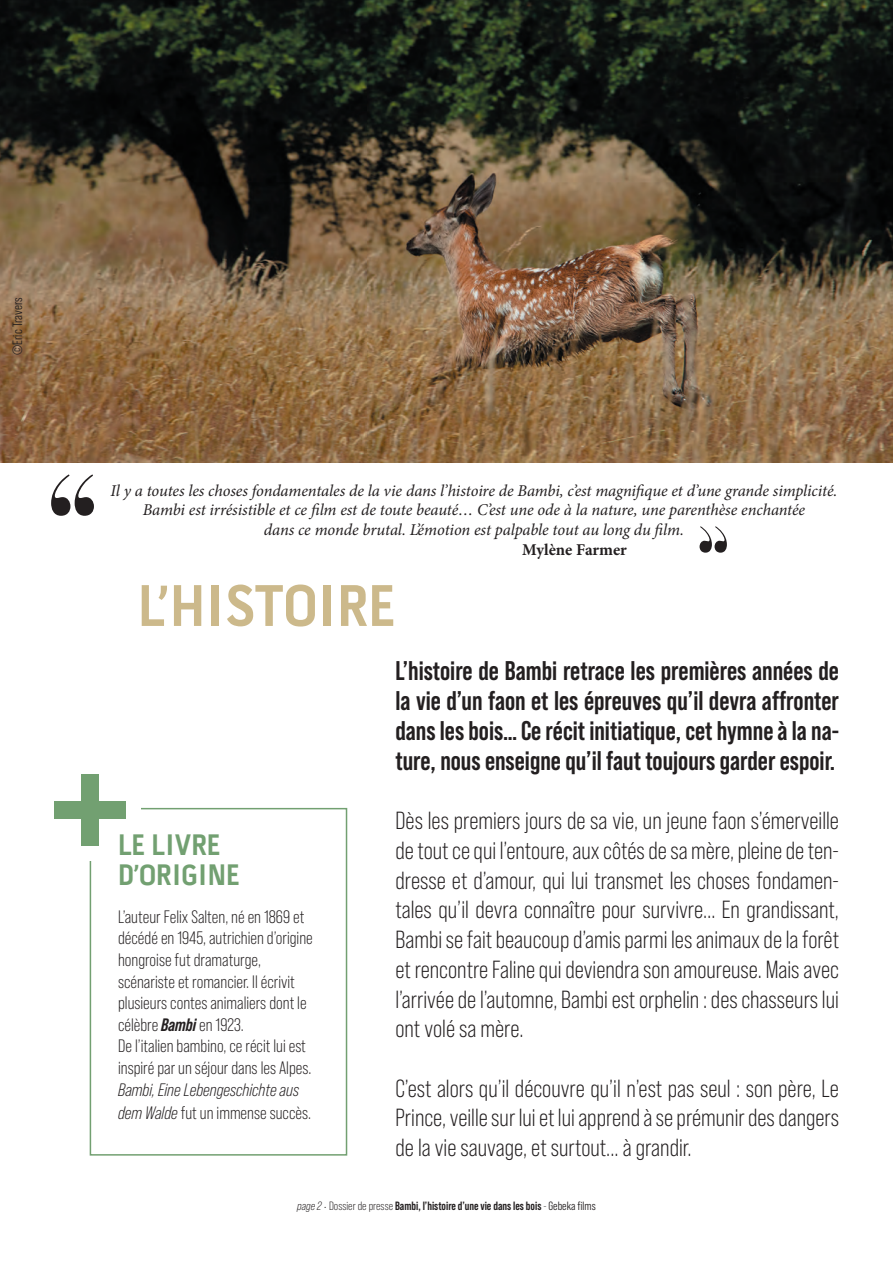
<style>
.page{position:relative;width:893px;height:1263px;background:#fff}
.page>*{position:absolute;margin:0;border:0;box-sizing:border-box;transform-origin:0 0}
.t1{font:900 112.5px "Aviano Didone";color:#231f20}
.t2{font:700 60px "Pill Gothic 300 mg";color:#ccb98b}
.t3{font:700 30px/30px "Pill Gothic 300 mg";color:#72a071}
.t4{font:700 27px/30px "Bebas Neue Pro";color:#231f20;text-align:justify}
.t5{font:24.75px/29.7px "Bebas Neue Pro";color:#231f20;text-align:justify}
.t6{font:18px/21.6px "Bebas Neue Pro";color:#231f20}
.t7{font:italic 18px/23.4px "Bebas Neue Pro";color:#231f20}
.t8{font:italic 16.5px/19.8px "Minion Pro";letter-spacing:-.01em;color:#231f20;text-align:center}
.t9{font:700 16.5px "Minion Pro";letter-spacing:-.005em;color:#231f20}
.t10{font:13.5px "Bebas Neue Pro Middle";color:#231f20}
.t11{font:700 12px "Bebas Neue Pro";color:#231f20}
.s1{font-weight:700;font-style:italic}
.s2{font-style:normal}
.s3{font-weight:400;font-style:italic}
.s4{font-weight:400}
.s5{font-family:"Bebas Neue Pro Middle";font-weight:400}
</style>
<div class="page">
<img style="left:0;top:0;width:893px;height:462px">
<div style="left:90px;top:808px;width:257px;height:347px;border:2px solid #72a071"></div>
<div style="left:69px;top:794px;width:71px;height:31px;background:#fff"></div>
<div style="left:74px;top:789px;width:31px;height:72px;background:#fff"></div>
<div style="left:81px;top:774px;width:17px;height:71px;background:#72a071"></div>
<div style="left:54px;top:801px;width:71px;height:17px;background:#72a071"></div>
<p class="t10" style="left:10px;top:355px;width:60px;rotate:-90deg">©Eric Travers</p>
<h1 class="t1" style="left:47px;top:454px;width:53px">“</h1>
<p class="t8" style="left:110px;top:480px;width:729px">Il y a toutes les choses fondamentales de la vie dans l’histoire de Bambi, c’est magnifique et d’une grande simplicité.<br>Bambi est irrésistible et ce film est de toute beauté… C’est une ode à la nature, une parenthèse enchantée<br>dans ce monde brutal. L’émotion est palpable tout au long du film.</p>
<h2 class="t2" style="left:138px;top:568px;width:259px">L’HISTOIRE</h2>
<p class="t9" style="left:522px;top:538px;width:106px">Mylène Farmer</p>
<p class="t3" style="left:118px;top:830px;width:123px">LE LIVRE<br>D’ORIGINE</p>
<p class="t6" style="left:118px;top:906px;width:196px">L’auteur Felix Salten, né en 1869 et décédé en 1945, autrichien d’origine hongroise fut dramaturge, scénariste et romancier. Il écrivit plusieurs contes animaliers dont le célèbre <span class="s1">Bambi</span> en 1923.<br>De l’italien bambino, ce récit lui est inspiré par un séjour dans les Alpes.</p>
<p class="t7" style="left:118px;top:1078px;width:194px">Bambi, Eine Lebengeschichte aus dem Walde <span class="s2">fut un immense succès.</span></p>
<p class="t4" style="left:395px;top:655px;width:445px">L’histoire de Bambi retrace les premières années de la vie d’un faon et les épreuves qu’il devra affronter dans les bois… Ce récit initiatique, cet hymne à la na&shy;ture, nous enseigne qu’il faut toujours garder espoir.</p>
<p class="t5" style="left:395px;top:806px;width:445px">Dès les premiers jours de sa vie, un jeune faon s’émerveille de tout ce qui l’entoure, aux côtés de sa mère, pleine de ten&shy;dresse et d’amour, qui lui transmet les choses fondamen&shy;tales qu’il devra connaître pour survivre… En grandissant, Bambi se fait beaucoup d’amis parmi les animaux de la forêt et rencontre Faline qui deviendra son amoureuse. Mais avec l’arrivée de l’automne, Bambi est orphelin : des chasseurs lui ont volé sa mère.</p>
<p class="t5" style="left:395px;top:1073px;width:445px">C’est alors qu’il découvre qu’il n’est pas seul : son père, Le Prince, veille sur lui et lui apprend à se prémunir des dangers de la vie sauvage, et surtout... à grandir.</p>
<p class="t11" style="left:297px;top:1199px;width:300px"><span class="s3">page 2</span> <span class="s4">• Dossier de presse</span> Bambi, l’histoire d’une vie dans les bois <span class="s4">-</span> <span class="s5">Gebeka films</span></p>
</div>
